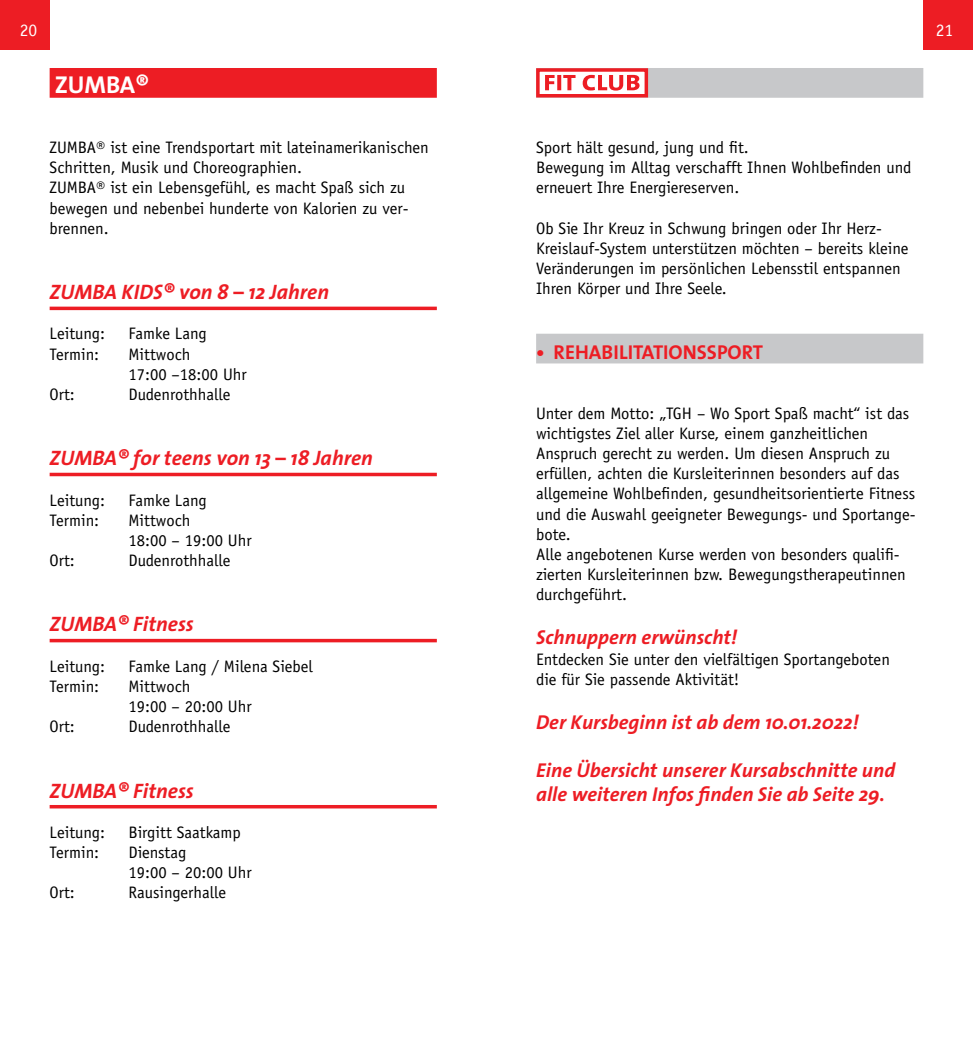
<style>
.page{position:relative;width:973px;height:1042px;background:#fff}
.page>*{position:absolute;margin:0;border:0;box-sizing:border-box;transform-origin:0 0}
.t1{font:24.5px "The Sans Bold Caps";letter-spacing:-.01em;color:#fff}
.t2{font:italic 700 21px "The Sans";color:#ed1d24}
.t3{font:italic 700 20.12px/24.2px "The Sans";color:#ed1d24}
.t4{font:20.12px "The Sans Bold Caps";color:#ed1d24}
.t5{font:17.5px "Officina Sans LT";color:#fff}
.t6{font:16.62px/20.1px "Officina Sans Std";color:#000}
</style>
<div class="page">
<div style="left:0;top:0;width:50px;height:50px;background:#ed1d24"></div>
<div style="left:923px;top:0;width:49px;height:50px;background:#ed1d24"></div>
<div style="left:536px;top:68px;width:387px;height:30px;background:#c7c8ca"></div>
<div style="left:536px;top:334px;width:387px;height:29px;background:#c7c8ca"></div>
<div style="left:50px;top:68px;width:387px;height:30px;background:#ed1d24"></div>
<hr style="left:50px;top:307px;width:387px;height:3px;background:#ed1d24">
<hr style="left:50px;top:473px;width:387px;height:3px;background:#ed1d24">
<hr style="left:50px;top:639px;width:387px;height:3px;background:#ed1d24">
<hr style="left:50px;top:805px;width:387px;height:3px;background:#ed1d24">
<div style="left:536px;top:68px;width:112px;height:29px;background:#fff;border:4px solid #ed1d24"></div>
<svg style="left:545px;top:75px;width:94px;height:16px"></svg>
<p class="t5" style="left:20px;top:20px;width:19px">20</p>
<p class="t5" style="left:935px;top:20px;width:19px">21</p>
<h1 class="t1" style="left:55px;top:64px;width:96px">ZUMBA®</h1>
<p class="t6" style="left:50px;top:138px;width:380px">ZUMBA® ist eine Trendsportart mit lateinamerikanischen Schritten, Musik und Choreographien.<br>ZUMBA® ist ein Lebensgefühl, es macht Spaß sich zu bewegen und nebenbei hunderte von Kalorien zu ver&shy;brennen.</p>
<p class="t2" style="left:50px;top:274px;width:281px">ZUMBA KIDS® von 8 – 12 Jahren</p>
<p class="t6" style="left:50px;top:324px;width:57px">Leitung:</p>
<p class="t6" style="left:128px;top:324px;width:80px">Famke Lang</p>
<p class="t6" style="left:50px;top:344px;width:51px">Termin:</p>
<p class="t6" style="left:128px;top:344px;width:120px">Mittwoch<br>17:00 –18:00 Uhr</p>
<p class="t6" style="left:50px;top:384px;width:27px">Ort:</p>
<p class="t6" style="left:128px;top:384px;width:103px">Dudenrothhalle</p>
<p class="t2" style="left:50px;top:440px;width:325px">ZUMBA® for teens von 13 – 18 Jahren</p>
<p class="t6" style="left:50px;top:490px;width:57px">Leitung:</p>
<p class="t6" style="left:128px;top:490px;width:80px">Famke Lang</p>
<p class="t6" style="left:50px;top:510px;width:51px">Termin:</p>
<p class="t6" style="left:128px;top:510px;width:125px">Mittwoch<br>18:00 – 19:00 Uhr</p>
<p class="t6" style="left:50px;top:550px;width:27px">Ort:</p>
<p class="t6" style="left:128px;top:550px;width:103px">Dudenrothhalle</p>
<p class="t2" style="left:50px;top:607px;width:146px">ZUMBA® Fitness</p>
<p class="t6" style="left:50px;top:656px;width:57px">Leitung:</p>
<p class="t6" style="left:128px;top:656px;width:186px">Famke Lang / Milena Siebel</p>
<p class="t6" style="left:50px;top:676px;width:51px">Termin:</p>
<p class="t6" style="left:128px;top:676px;width:125px">Mittwoch<br>19:00 – 20:00 Uhr</p>
<p class="t6" style="left:50px;top:716px;width:27px">Ort:</p>
<p class="t6" style="left:128px;top:716px;width:103px">Dudenrothhalle</p>
<p class="t2" style="left:50px;top:773px;width:146px">ZUMBA® Fitness</p>
<p class="t6" style="left:50px;top:822px;width:57px">Leitung:</p>
<p class="t6" style="left:128px;top:822px;width:114px">Birgitt Saatkamp</p>
<p class="t6" style="left:50px;top:842px;width:51px">Termin:</p>
<p class="t6" style="left:128px;top:842px;width:125px">Dienstag<br>19:00 – 20:00 Uhr</p>
<p class="t6" style="left:50px;top:882px;width:27px">Ort:</p>
<p class="t6" style="left:128px;top:882px;width:99px">Rausingerhalle</p>
<p class="t6" style="left:536px;top:138px;width:377px">Sport hält gesund, jung und fit.<br>Bewegung im Alltag verschafft Ihnen Wohlbefinden und erneuert Ihre Energiereserven.</p>
<p class="t6" style="left:536px;top:218px;width:374px">Ob Sie Ihr Kreuz in Schwung bringen oder Ihr Herz-Kreislauf-System unterstützen möchten – bereits kleine Veränderungen im persönlichen Lebensstil entspannen Ihren Körper und Ihre Seele.</p>
<p class="t4" style="left:536px;top:335px;width:217px">• REHABILITATIONSSPORT</p>
<p class="t6" style="left:536px;top:403px;width:381px">Unter dem Motto: „TGH – Wo Sport Spaß macht“ ist das wichtigstes Ziel aller Kurse, einem ganzheitlichen Anspruch gerecht zu werden. Um diesen Anspruch zu erfüllen, achten die Kursleiterinnen besonders auf das allgemeine Wohlbefinden, gesundheitsorientierte Fitness und die Auswahl geeigneter Bewegungs- und Sportange&shy;bote.<br>Alle angebotenen Kurse werden von besonders qualifi&shy;zierten Kursleiterinnen bzw. Bewegungstherapeutinnen durchgeführt.</p>
<p class="t3" style="left:536px;top:625px;width:202px">Schnuppern erwünscht!</p>
<p class="t6" style="left:536px;top:649px;width:355px">Entdecken Sie unter den vielfältigen Sportangeboten die für Sie passende Aktivität!</p>
<p class="t3" style="left:536px;top:709px;width:324px">Der Kursbeginn ist ab dem 10.01.2022!</p>
<p class="t3" style="left:536px;top:758px;width:360px">Eine Übersicht unserer Kursabschnitte und alle weiteren Infos finden Sie ab Seite 29.</p>
</div>
